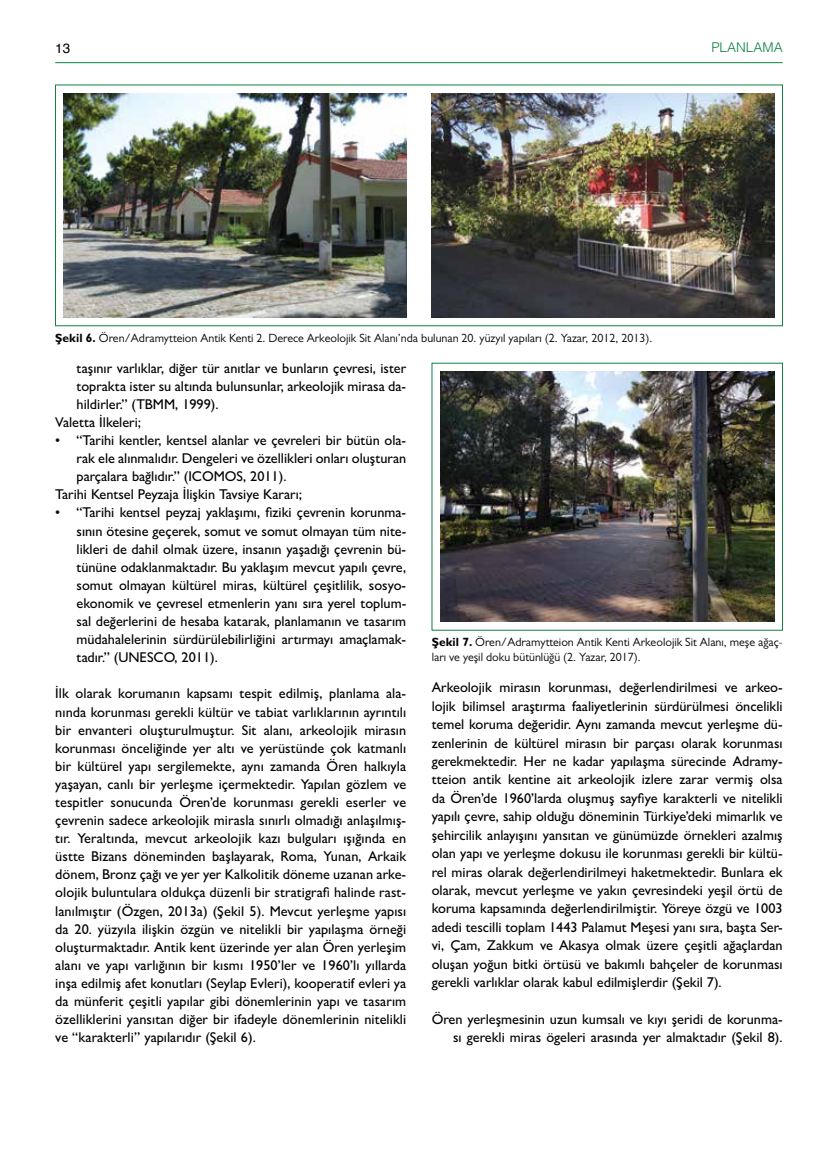
<style>
.page{position:relative;width:838px;height:1170px;background:#fff}
.page>*{position:absolute;margin:0;border:0;box-sizing:border-box;transform-origin:0 0}
.t1{font:500 14.25px/18.1px "Gill Sans MT Pro";color:#000;text-align:justify}
.t2{font:300 13.5px "Helvetica";color:#0f8140}
.t3{font:13.5px "Helvetica";color:#000}
.t4{font:12px/15.3px "Gill Sans MT Pro";color:#000}
.s1{font-weight:700}
</style>
<div class="page">
<hr style="left:55px;top:62px;width:727px;height:1px;background:#0f8140">
<img style="left:64px;top:93px;width:342px;height:224px">
<img style="left:432px;top:93px;width:342px;height:224px">
<img style="left:440px;top:371px;width:334px;height:251px">
<p class="t3" style="left:55px;top:37px;width:17px">13</p>
<p class="t2" style="left:711px;top:36px;width:73px">PLANLAMA</p>
<p class="t4" style="left:55px;top:330px;width:598px"><span class="s1">Şekil 6.</span> Ören/Adramytteion Antik Kenti 2. Derece Arkeolojik Sit Alanı’nda bulunan 20. yüzyıl yapıları (2. Yazar, 2012, 2013).</p>
<p class="t1" style="left:77px;top:358px;width:331px">taşınır varlıklar, diğer tür anıtlar ve bunların çevresi, ister</p>
<p class="t1" style="left:77px;top:377px;width:331px">toprakta ister su altında bulunsunlar, arkeolojik mirasa da-</p>
<p class="t1" style="left:77px;top:395px;width:143px">hildirler.” (TBMM, 1999).</p>
<p class="t1" style="left:55px;top:413px;width:87px">Valetta İlkeleri;</p>
<p class="t1" style="left:55px;top:431px;width:352px">• “Tarihi kentler, kentsel alanlar ve çevreleri bir bütün ola-</p>
<p class="t1" style="left:77px;top:449px;width:331px">rak ele alınmalıdır. Dengeleri ve özellikleri onları oluşturan</p>
<p class="t1" style="left:77px;top:467px;width:211px">parçalara bağlıdır.” (ICOMOS, 2011).</p>
<p class="t1" style="left:55px;top:485px;width:248px">Tarihi Kentsel Peyzaja İlişkin Tavsiye Kararı;</p>
<p class="t1" style="left:77px;top:503px;width:331px;text-indent:-21px">• “Tarihi kentsel peyzaj yaklaşımı, fiziki çevrenin korunma&shy;sının ötesine geçerek, somut ve somut olmayan tüm nite&shy;likleri de dahil olmak üzere, insanın yaşadığı çevrenin bü&shy;tününe odaklanmaktadır. Bu yaklaşım mevcut yapılı çevre, somut olmayan kültürel miras, kültürel çeşitlilik, sosyo&shy;ekonomik ve çevresel etmenlerin yanı sıra yerel toplum&shy;sal değerlerini de hesaba katarak, planlamanın ve tasarım müdahalelerinin sürdürülebilirliğini artırmayı amaçlamak&shy;tadır.” (UNESCO, 2011).</p>
<p class="t1" style="left:55px;top:684px;width:352px">İlk olarak korumanın kapsamı tespit edilmiş, planlama ala&shy;nında korunması gerekli kültür ve tabiat varlıklarının ayrıntılı bir envanteri oluşturulmuştur. Sit alanı, arkeolojik mirasın korunması önceliğinde yer altı ve yerüstünde çok katmanlı bir kültürel yapı sergilemekte, aynı zamanda Ören halkıyla yaşayan, canlı bir yerleşme içermektedir. Yapılan gözlem ve tespitler sonucunda Ören’de korunması gerekli eserler ve çevrenin sadece arkeolojik mirasla sınırlı olmadığı anlaşılmış&shy;tır. Yeraltında, mevcut arkeolojik kazı bulguları ışığında en üstte Bizans döneminden başlayarak, Roma, Yunan, Arkaik dönem, Bronz çağı ve yer yer Kalkolitik döneme uzanan arke&shy;olojik buluntulara oldukça düzenli bir stratigrafi halinde rast&shy;lanılmıştır (Özgen, 2013a) (Şekil 5). Mevcut yerleşme yapısı da 20. yüzyıla ilişkin özgün ve nitelikli bir yapılaşma örneği oluşturmaktadır. Antik kent üzerinde yer alan Ören yerleşim alanı ve yapı varlığının bir kısmı 1950’ler ve 1960’lı yıllarda inşa edilmiş afet konutları (Seylap Evleri), kooperatif evleri ya da münferit çeşitli yapılar gibi dönemlerinin yapı ve tasarım özelliklerini yansıtan diğer bir ifadeyle dönemlerinin nitelikli ve “karakterli” yapılarıdır (Şekil 6).</p>
<p class="t1" style="left:432px;top:678px;width:352px">Arkeolojik mirasın korunması, değerlendirilmesi ve arkeo&shy;lojik bilimsel araştırma faaliyetlerinin sürdürülmesi öncelikli temel koruma değeridir. Aynı zamanda mevcut yerleşme dü&shy;zenlerinin de kültürel mirasın bir parçası olarak korunması gerekmektedir. Her ne kadar yapılaşma sürecinde Adramy&shy;tteion antik kentine ait arkeolojik izlere zarar vermiş olsa da Ören’de 1960’larda oluşmuş sayfiye karakterli ve nitelikli yapılı çevre, sahip olduğu döneminin Türkiye’deki mimarlık ve şehircilik anlayışını yansıtan ve günümüzde örnekleri azalmış olan yapı ve yerleşme dokusu ile korunması gerekli bir kültü&shy;rel miras olarak değerlendirilmeyi haketmektedir. Bunlara ek olarak, mevcut yerleşme ve yakın çevresindeki yeşil örtü de koruma kapsamında değerlendirilmiştir. Yöreye özgü ve 1003 adedi tescilli toplam 1443 Palamut Meşesi yanı sıra, başta Ser&shy;vi, Çam, Zakkum ve Akasya olmak üzere çeşitli ağaçlardan oluşan yoğun bitki örtüsü ve bakımlı bahçeler de korunması gerekli varlıklar olarak kabul edilmişlerdir (Şekil 7).</p>
<p class="t4" style="left:432px;top:634px;width:352px"><span class="s1">Şekil 7.</span> Ören/Adramytteion Antik Kenti Arkeolojik Sit Alanı, meşe ağaç&shy;ları ve yeşil doku bütünlüğü (2. Yazar, 2017).</p>
<p class="t1" style="left:432px;top:1009px;width:352px;text-align:right">Ören yerleşmesinin uzun kumsalı ve kıyı şeridi de korunma&shy;sı gerekli miras ögeleri arasında yer almaktadır (Şekil 8).</p>
</div>
